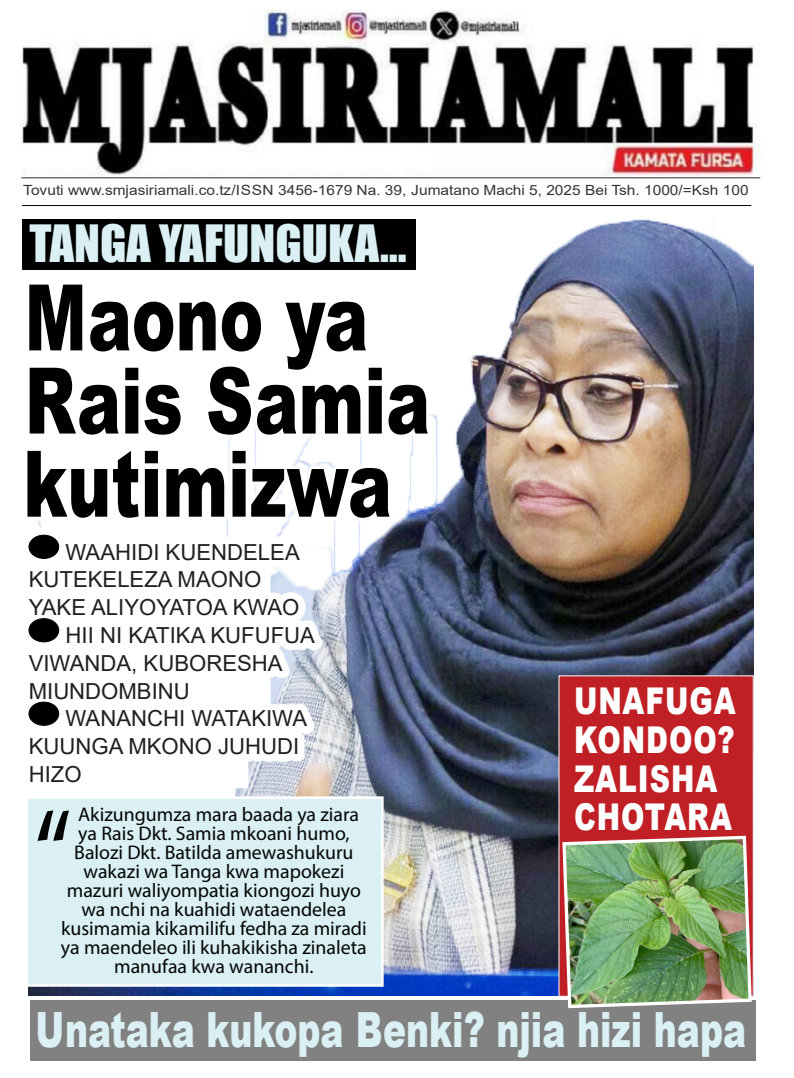
<style>
.page{position:relative;width:794px;height:1078px;background:#fff}
.page>*{position:absolute;margin:0;border:0;box-sizing:border-box;transform-origin:0 0}
.Headline{font:900 91.8px/83.1px "Arial";color:#000;scale:.72 1}
.Headline-2{font:900 48.5px "Arial";color:#daf0f4;scale:.71 1}
.Headline-3{font:47.2px "Impact";color:#daf0f4}
.Headline-4{font:900 36.9px/38.8px "Arial";letter-spacing:.035em;color:#fff;scale:.76 1}
.Headline-5{font:22.1px/27.8px "Arial";color:#231f20}
.Bocy_text{font:19.7px/19px "Myriad Pro";color:#040503;text-align:center}
.t1{font:14.1px "Arial";color:#231f20;scale:1.1 1}
</style>
<div class="page">
<hr style="left:22px;top:205px;width:729px;height:1px;background:#000">
<img style="left:28px;top:219px;width:725px;height:776px">
<img style="left:22px;top:9px;width:739px;height:170px">
<div style="left:558px;top:675px;width:195px;height:321px;background:#c02025"></div>
<div style="left:20px;top:276px;width:415px;height:249px;background:#fff"></div>
<div style="left:26px;top:796px;width:358px;height:190px;background:#daf0f4;border:2px solid #fff"></div>
<svg style="left:38px;top:810px;width:31px;height:30px"></svg>
<div style="left:21px;top:527px;width:301px;height:262px;background:#fff"></div>
<div style="left:29px;top:535px;width:30px;height:23px;background:#000;border-radius:50%"></div>
<div style="left:29px;top:535px;width:30px;height:23px;border:1px solid #000;border-radius:50%"></div>
<div style="left:29px;top:618px;width:30px;height:23px;background:#000;border-radius:50%"></div>
<div style="left:29px;top:618px;width:30px;height:24px;border:1px solid #000;border-radius:50%"></div>
<div style="left:29px;top:702px;width:30px;height:23px;background:#000;border-radius:50%"></div>
<div style="left:29px;top:701px;width:30px;height:24px;border:1px solid #000;border-radius:50%"></div>
<div style="left:22px;top:219px;width:394px;height:50px;background:#000"></div>
<div style="left:30px;top:1000px;width:726px;height:60px;background:#808180"></div>
<img style="left:561px;top:833px;width:192px;height:176px">
<p class="t1" style="left:23px;top:180px;width:661px">Tovuti www.smjasiriamali.co.tz/ISSN 3456-1679 Na. 39, Jumatano Machi 5, 2025 Bei Tsh. 1000/=Ksh 100</p>
<p class="Headline-3" style="left:30px;top:207px;width:379px">TANGA YAFUNGUKA…</p>
<p class="Headline" style="left:24px;top:273px;width:566px">Maono ya<br>Rais Samia kutimizwa</p>
<p class="Headline-5" style="left:29px;top:537px;width:272px;text-indent:37px">WAAHIDI KUENDELEA<br>KUTEKELEZA MAONO<br>YAKE ALIYOYATOA KWAO</p>
<p class="Headline-5" style="left:29px;top:621px;width:288px;text-indent:37px">HII NI KATIKA KUFUFUA<br>VIWANDA, KUBORESHA<br>MIUNDOMBINU</p>
<p class="Headline-5" style="left:29px;top:704px;width:280px;text-indent:37px">WANANCHI WATAKIWA<br>KUUNGA MKONO JUHUDI<br>HIZO</p>
<p class="Bocy_text" style="left:61px;top:804px;width:307px">Akizungumza mara baada ya ziara<br>ya Rais Dkt. Samia mkoani humo,<br>Balozi Dkt. Batilda amewashukuru wakazi wa Tanga kwa mapokezi mazuri waliyompatia kiongozi huyo wa nchi na kuahidi wataendelea kusimamia kikamilifu fedha za miradi ya maendeleo ili kuhakikisha zinaleta manufaa kwa wananchi.</p>
<p class="Headline-4" style="left:574px;top:680px;width:214px">UNAFUGA<br>KONDOO?<br>ZALISHA<br>CHOTARA</p>
<p class="Headline-2" style="left:36px;top:994px;width:1002px">Unataka kukopa Benki? njia hizi hapa</p>
</div>
